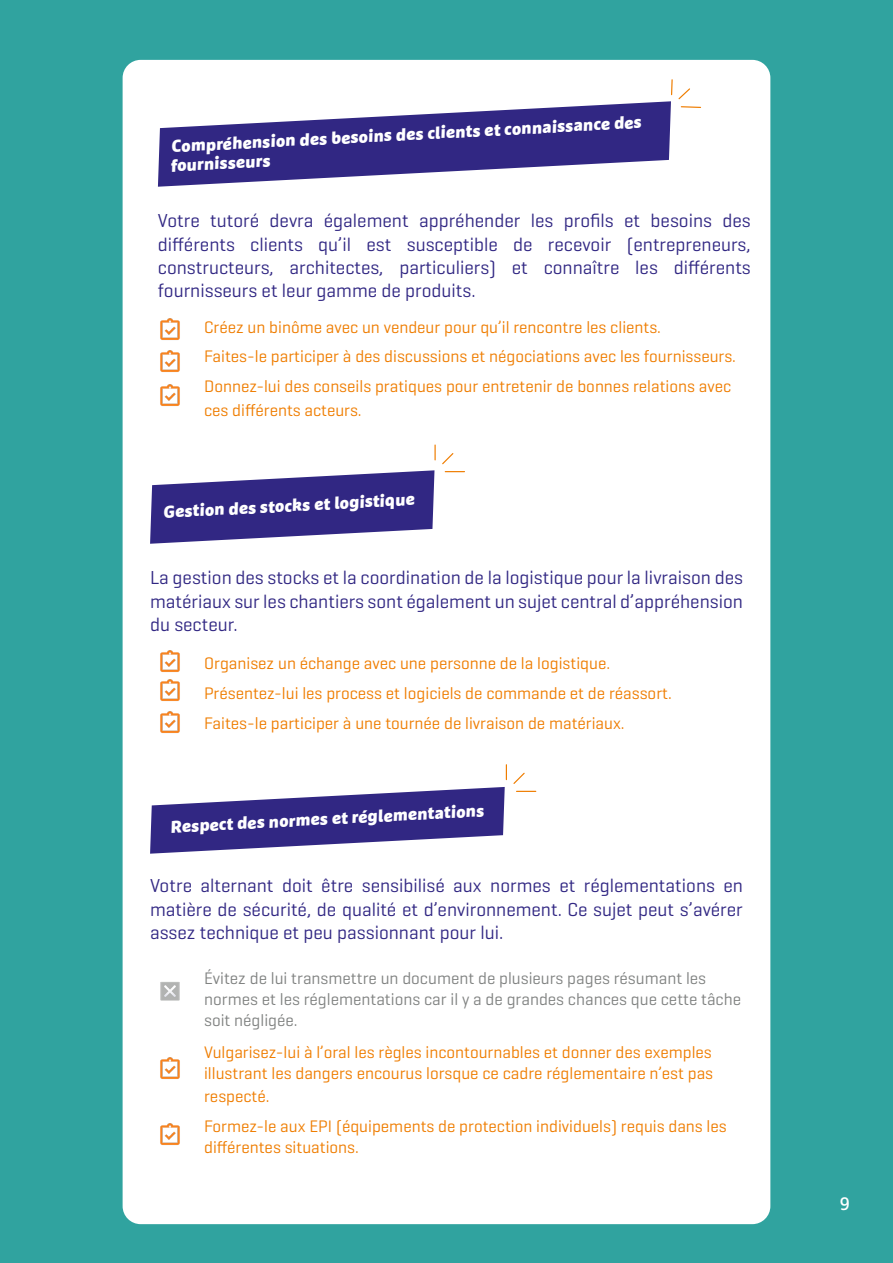
<style>
.page{position:relative;width:893px;height:1263px;background:#30a39f}
.page>*{position:absolute;margin:0;border:0;box-sizing:border-box;transform-origin:0 0}
.t1{font:19.05px/23.4px "Geogrotesque";color:#312783;text-align:justify}
.t2{font:18px "Marselis Pro";color:#fff}
.t3{font:16.95px/29.7px "Geogrotesque";color:#ef7d00}
.t4{font:16.95px/21.3px "Geogrotesque";color:#808281}
.t5{font:900 16.95px/19px "Marselis Pro";color:#fff}
</style>
<div class="page">
<div style="left:123px;top:60px;width:647px;height:1164px;background:#fff;border-radius:18px"></div>
<img style="left:160px;top:318px;width:20px;height:22px">
<svg style="left:158px;top:79px;width:543px;height:108px"></svg>
<img style="left:160px;top:350px;width:20px;height:22px">
<img style="left:160px;top:384px;width:20px;height:22px">
<img style="left:160px;top:650px;width:20px;height:22px">
<img style="left:160px;top:679px;width:20px;height:22px">
<svg style="left:150px;top:445px;width:314px;height:99px"></svg>
<img style="left:160px;top:711px;width:20px;height:22px">
<img style="left:160px;top:982px;width:20px;height:19px">
<svg style="left:150px;top:765px;width:386px;height:89px"></svg>
<img style="left:160px;top:1057px;width:20px;height:22px">
<img style="left:160px;top:1123px;width:20px;height:22px">
<p class="t5" style="left:169px;top:137px;width:474px;rotate:-3deg">Compréhension des besoins des clients et connaissance des fournisseurs</p>
<p class="t1" style="left:158px;top:209px;width:594px">Votre tutoré devra également appréhender les profils et besoins des différents clients qu’il est susceptible de recevoir (entrepreneurs, constructeurs, architectes, particuliers) et connaître les différents fournisseurs et leur gamme de produits.</p>
<p class="t3" style="left:204px;top:312px;width:533px">Créez un binôme avec un vendeur pour qu’il rencontre les clients.<br>Faites-le participer à des discussions et négociations avec les fournisseurs.<br>Donnez-lui des conseils pratiques pour entretenir de bonnes relations avec</p>
<p class="t3" style="left:204px;top:394px;width:159px">ces différents acteurs.</p>
<p class="t5" style="left:163px;top:502px;width:253px;rotate:-3deg">Gestion des stocks et logistique</p>
<p class="t1" style="left:150px;top:566px;width:594px">La gestion des stocks et la coordination de la logistique pour la livraison des matériaux sur les chantiers sont également un sujet central d’appréhension du secteur.</p>
<p class="t3" style="left:204px;top:648px;width:469px">Organisez un échange avec une personne de la logistique.<br>Présentez-lui les process et logiciels de commande et de réassort.<br>Faites-le participer à une tournée de livraison de matériaux.</p>
<p class="t5" style="left:170px;top:817px;width:316px;rotate:-3deg">Respect des normes et réglementations</p>
<p class="t1" style="left:150px;top:874px;width:594px">Votre alternant doit être sensibilisé aux normes et réglementations en matière de sécurité, de qualité et d’environnement. Ce sujet peut s’avérer assez technique et peu passionnant pour lui.</p>
<p class="t4" style="left:204px;top:967px;width:538px">Évitez de lui transmettre un document de plusieurs pages résumant les normes et les réglementations car il y a de grandes chances que cette tâche soit négligée.</p>
<p class="t3" style="left:204px;top:1041px;width:511px;line-height:21.3px">Vulgarisez-lui à l’oral les règles incontournables et donner des exemples illustrant les dangers encourus lorsque ce cadre réglementaire n’est pas</p>
<p class="t3" style="left:204px;top:1081px;width:524px">respecté.<br>Formez-le aux EPI (équipements de protection individuels) requis dans les</p>
<p class="t3" style="left:204px;top:1132px;width:156px">différentes situations.</p>
<p class="t2" style="left:840px;top:1192px;width:12px">9</p>
</div>
